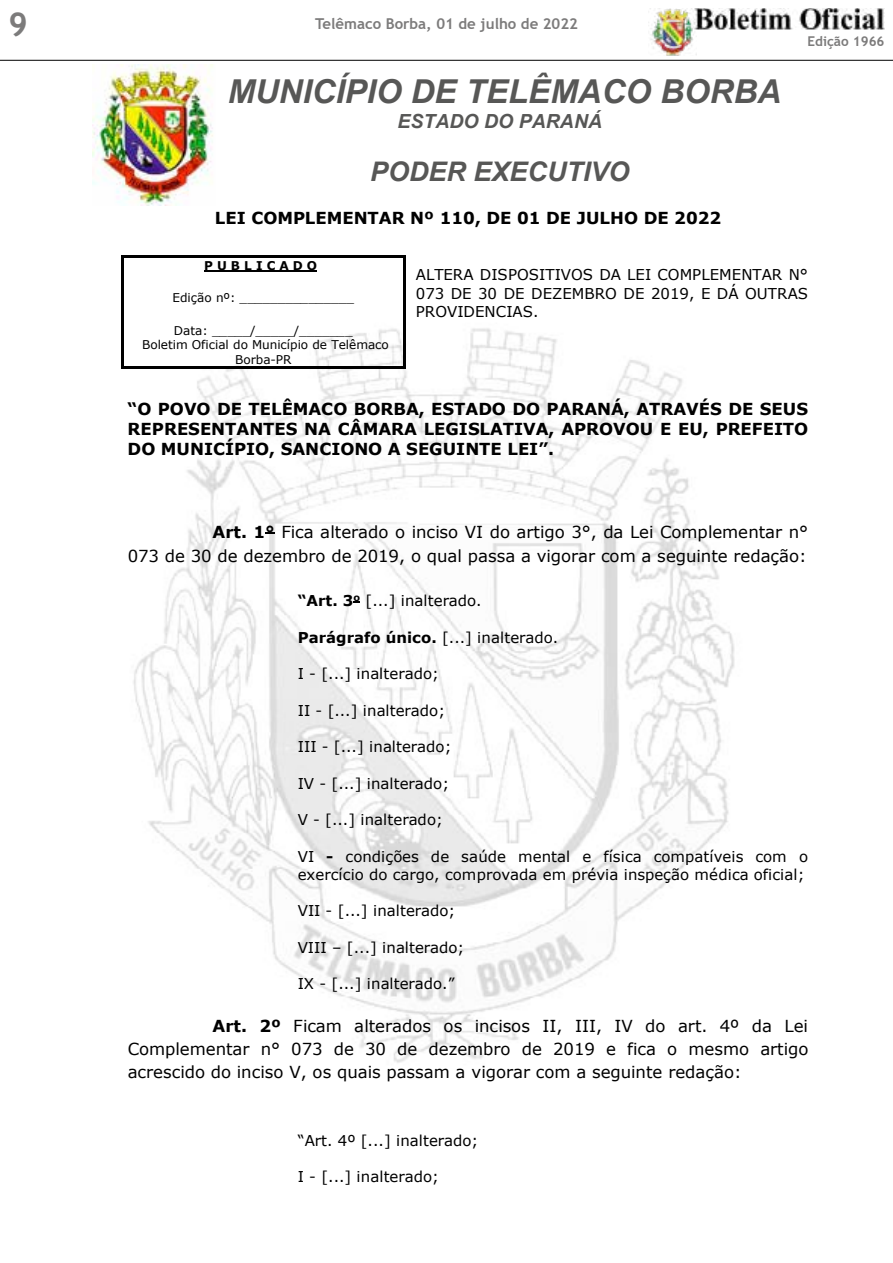
<style>
.page{position:relative;width:893px;height:1263px;background:#fff}
.page>*{position:absolute;margin:0;border:0;box-sizing:border-box;transform-origin:0 0}
.t1{font:italic 700 33px "Arial";color:#575756}
.t2{font:700 33px "Trebuchet MS";color:#7c7b7b}
.t3{font:italic 700 27px "Arial";color:#575756}
.t4{font:italic 700 19.5px "Arial";color:#575756}
.t5{font:16.5px/23.1px "Verdana";color:#000;text-align:right}
.t6{font:700 16.5px/20.1px "Verdana";color:#000;text-align:justify}
.t7{font:15px/18.3px "Verdana";color:#000;text-align:justify}
.t8{font:700 15px "Trebuchet MS";color:#7c7b7b}
.t9{font:700 13.5px "Trebuchet MS";color:#7c7b7b}
.t10{font:12px/14.5px "Verdana";letter-spacing:-.005em;color:#000;text-align:center}
.t11{font:700 12px "Verdana";color:#000}
.s1{font-weight:700}
</style>
<div class="page">
<img style="left:650px;top:9px;width:46px;height:47px">
<img style="left:693px;top:8px;width:191px;height:21px">
<hr style="left:0;top:60px;width:893px;height:1px;background:#000">
<img style="left:93px;top:65px;width:120px;height:140px">
<img style="left:121px;top:288px;width:614px;height:775px">
<svg style="left:265px;top:532px;width:10px;height:2px"></svg>
<hr style="left:204px;top:271px;width:113px;height:1px;background:#000">
<hr style="left:124px;top:255px;width:279px;height:2px;background:#000">
<hr style="left:121px;top:258px;width:3px;height:108px;background:#000">
<hr style="left:124px;top:366px;width:279px;height:2px;background:#000">
<hr style="left:403px;top:258px;width:2px;height:108px;background:#000">
<h1 class="t2" style="left:9px;top:3px;width:21px">9</h1>
<p class="t8" style="left:315px;top:14px;width:264px">Telêmaco Borba, 01 de julho de 2022</p>
<h1 class="t1" style="left:228px;top:69px;width:555px">MUNICÍPIO DE TELÊMACO BORBA</h1>
<h3 class="t4" style="left:398px;top:108px;width:206px">ESTADO DO PARANÁ</h3>
<h2 class="t3" style="left:370px;top:154px;width:261px">PODER EXECUTIVO</h2>
<p class="t6" style="left:215px;top:208px;width:508px">LEI COMPLEMENTAR Nº 110, DE 01 DE JULHO DE 2022</p>
<p class="t9" style="left:807px;top:33px;width:79px">Edição 1966</p>
<p class="t11" style="left:204px;top:257px;width:115px">P U B L I C A D O</p>
<p class="t10" style="left:172px;top:290px;width:183px">Edição nº: _______________</p>
<p class="t10" style="left:142px;top:323px;width:248px">Data: _____/_____/_______<br>Boletim Oficial do Município de Telêmaco<br>Borba-PR</p>
<p class="t7" style="left:416px;top:266px;width:394px">ALTERA DISPOSITIVOS DA LEI COMPLEMENTAR N° 073 DE 30 DE DEZEMBRO DE 2019, E DÁ OUTRAS PROVIDENCIAS.</p>
<p class="t6" style="left:128px;top:399px;width:682px">“O POVO DE TELÊMACO BORBA, ESTADO DO PARANÁ, ATRAVÉS DE SEUS REPRESENTANTES NA CÂMARA LEGISLATIVA, APROVOU E EU, PREFEITO DO MUNICÍPIO, SANCIONO A SEGUINTE LEI”.</p>
<p class="t5" style="left:128px;top:521px;width:682px"><span class="s1">Art. 1°</span> Fica alterado o inciso VI do artigo 3°, da Lei Complementar n°<br>073 de 30 de dezembro de 2019, o qual passa a vigorar com a seguinte redação:</p>
<p class="t7" style="left:298px;top:591px;width:185px"><span class="s1">“Art. 3</span><sup>o</sup> [...] inalterado.</p>
<p class="t7" style="left:298px;top:628px;width:262px"><span class="s1">Parágrafo único.</span> [...] inalterado.</p>
<p class="t7" style="left:298px;top:664px;width:143px">I - [...] inalterado;</p>
<p class="t7" style="left:298px;top:701px;width:149px">II - [...] inalterado;</p>
<p class="t7" style="left:298px;top:737px;width:155px">III - [...] inalterado;</p>
<p class="t7" style="left:298px;top:774px;width:153px">IV - [...] inalterado;</p>
<p class="t7" style="left:298px;top:810px;width:147px">V - [...] inalterado;</p>
<p class="t7" style="left:298px;top:847px;width:512px">VI <span class="s1">-</span> condições de saúde mental e física compatíveis com o exercício do cargo, comprovada em prévia inspeção médica oficial;</p>
<p class="t7" style="left:298px;top:901px;width:159px">VII - [...] inalterado;</p>
<p class="t7" style="left:298px;top:938px;width:168px">VIII – [...] inalterado;</p>
<p class="t7" style="left:298px;top:974px;width:158px">IX - [...] inalterado.”</p>
<p class="t5" style="left:128px;top:1014px;width:682px;text-align:justify;text-indent:85px"><span class="s1">Art. 2º</span> Ficam alterados os incisos II, III, IV do art. 4º da Lei Complementar n° 073 de 30 de dezembro de 2019 e fica o mesmo artigo acrescido do inciso V, os quais passam a vigorar com a seguinte redação:</p>
<p class="t7" style="left:298px;top:1131px;width:182px">“Art. 4º [...] inalterado;</p>
<p class="t7" style="left:298px;top:1167px;width:143px">I - [...] inalterado;</p>
</div>
